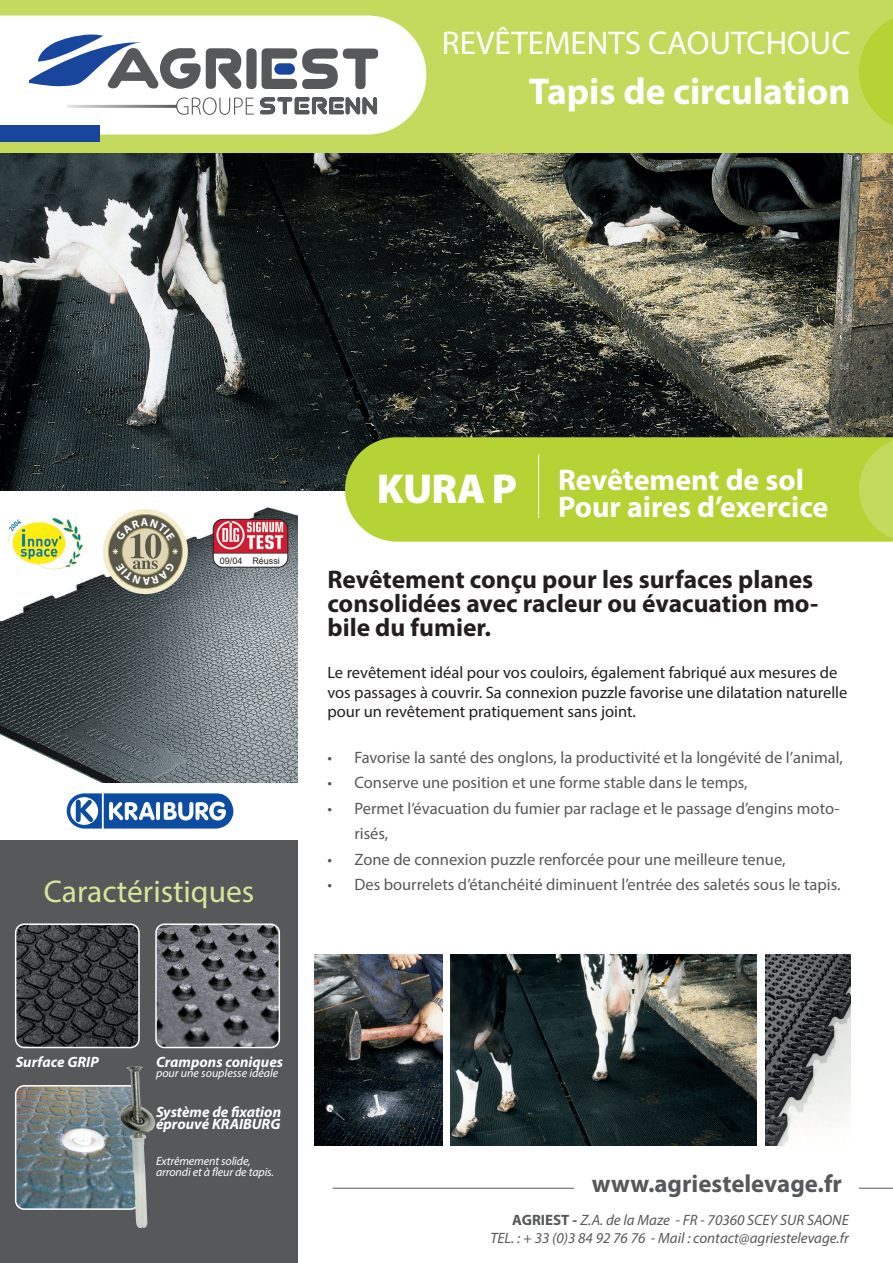
<style>
.page{position:relative;width:893px;height:1263px;background:#fff}
.page>*{position:absolute;margin:0;border:0;box-sizing:border-box;transform-origin:0 0}
.t1{font:900 42px "Myriad Pro";color:#fff}
.t2{font:700 37.5px "Myriad Pro";color:#fff}
.t3{font:33px "Myriad Pro";color:#fff}
.Subheads{font:31.5px "Myriad Pro";color:#d8e699}
.t4{font:700 30px "Myriad Pro";color:#fff}
.t5{font:700 25.5px/24px "Myriad Pro";color:#231f20}
.t6{font:700 24.9px "Myriad Pro";color:#57585a}
.t7{font:16.5px/25.5px "Myriad Pro";color:#57585a}
.t8{font:16.5px/19.8px "Myriad Pro";color:#231f20}
.t9{font:italic 15px "Myriad Pro";color:#57585a}
.t10{font:italic 700 15px/12px "Myriad Pro";color:#fff}
.t11{font:italic 12px/10.5px "Myriad Pro";letter-spacing:-.01em;color:#fff}
.t12{font:9px "Arial";color:#231f20}
.s1{font-weight:700;font-style:normal}
</style>
<div class="page">
<div style="left:0;top:0;width:893px;height:169px;background:#c3da5d"></div>
<svg style="left:0;top:15px;width:426px;height:120px;background:#f6f8f0"></svg>
<div style="left:0;top:840px;width:298px;height:423px;background:#57585a"></div>
<img style="left:0;top:507px;width:298px;height:276px">
<hr style="left:859px;top:1188px;width:34px;height:1px;background:#57585a">
<hr style="left:333px;top:1188px;width:241px;height:1px;background:#57585a">
<hr style="left:67px;top:105px;width:110px;height:3px;background:#57585a">
<svg style="left:334px;top:97px;width:43px;height:18px"></svg>
<svg style="left:176px;top:97px;width:78px;height:18px"></svg>
<div style="left:246px;top:48px;width:11px;height:41px;background:#57585a;border-radius:5px"></div>
<svg style="left:29px;top:31px;width:212px;height:59px;background:#a9b2c3"></svg>
<svg style="left:262px;top:48px;width:116px;height:41px;background:#9f9fa1"></svg>
<div style="left:274px;top:64px;width:21px;height:10px;background:#18469d;border-radius:5px"></div>
<div style="left:0;top:125px;width:100px;height:16px;background:#18469d"></div>
<svg style="left:859px;top:18px;width:34px;height:107px"></svg>
<svg style="left:67px;top:793px;width:166px;height:35px"></svg>
<img style="left:0;top:153px;width:893px;height:337px">
<div style="left:345px;top:437px;width:514px;height:105px;background:#b5d334"></div>
<hr style="left:538px;top:454px;width:1px;height:64px;background:#fff">
<svg style="left:859px;top:437px;width:34px;height:105px;background:#bed750"></svg>
<div style="left:103px;top:509px;width:85px;height:85px;background:#f4ecce;border-radius:50%"></div>
<svg style="left:108px;top:514px;width:75px;height:75px"></svg>
<div style="left:109px;top:515px;width:73px;height:73px;background:#58574a;border-radius:50%"></div>
<img style="left:7px;top:517px;width:76px;height:52px">
<img style="left:213px;top:519px;width:75px;height:48px">
<div style="left:213px;top:519px;width:75px;height:48px;border:1px solid #231f20;border-radius:10px"></div>
<img style="left:315px;top:954px;width:127px;height:191px">
<img style="left:451px;top:954px;width:306px;height:191px">
<img style="left:765px;top:954px;width:85px;height:191px">
<img style="left:16px;top:926px;width:123px;height:121px">
<div style="left:15px;top:923px;width:125px;height:125px;border:2px solid #fff;border-radius:9px"></div>
<img style="left:16px;top:1086px;width:101px;height:123px">
<div style="left:15px;top:1085px;width:125px;height:125px;border:2px solid #fff;border-radius:9px"></div>
<img style="left:156px;top:926px;width:123px;height:121px">
<div style="left:155px;top:923px;width:125px;height:125px;border:2px solid #fff;border-radius:9px"></div>
<img style="left:117px;top:1066px;width:38px;height:162px">
<svg style="left:113px;top:518px;width:65px;height:67px"></svg>
<p class="t3" style="left:442px;top:23px;width:410px">REVÊTEMENTS CAOUTCHOUC</p>
<p class="t2" style="left:529px;top:67px;width:323px">Tapis de circulation</p>
<p class="t12" style="left:220px;top:554px;width:62px">09/04 Réussi</p>
<p class="Subheads" style="left:44px;top:871px;width:212px">Caractéristiques</p>
<p class="t1" style="left:377px;top:465px;width:142px">KURA P</p>
<p class="t4" style="left:558px;top:461px;width:247px">Revêtement de sol</p>
<p class="t4" style="left:558px;top:488px;width:272px">Pour aires d’exercice</p>
<p class="t5" style="left:327px;top:567px;width:492px">Revêtement conçu pour les surfaces planes consolidées avec racleur ou évacuation mo&shy;bile du fumier.</p>
<p class="t8" style="left:327px;top:662px;width:521px">Le revêtement idéal pour vos couloirs, également fabriqué aux mesures de vos passages à couvrir. Sa connexion puzzle favorise une dilatation naturelle pour un revêtement pratiquement sans joint.</p>
<p class="t7" style="left:327px;top:744px;width:517px">• Favorise la santé des onglons, la productivité et la longévité de l’animal,</p>
<p class="t7" style="left:327px;top:770px;width:422px">• Conserve une position et une forme stable dans le temps,</p>
<p class="t7" style="left:354px;top:795px;width:486px;text-indent:-27px">• Permet l’évacuation du fumier par raclage et le passage d’engins moto&shy;risés,</p>
<p class="t7" style="left:327px;top:846px;width:460px">• Zone de connexion puzzle renforcée pour une meilleure tenue,</p>
<p class="t7" style="left:327px;top:872px;width:514px">• Des bourrelets d’étanchéité diminuent l’entrée des saletés sous le tapis.</p>
<p class="t10" style="left:16px;top:1055px;width:85px">Surface GRIP</p>
<p class="t10" style="left:156px;top:1055px;width:129px">Crampons coniques</p>
<p class="t11" style="left:156px;top:1067px;width:124px">pour une souplesse idéale</p>
<p class="t10" style="left:156px;top:1106px;width:127px">Système de fixation éprouvé KRAIBURG</p>
<p class="t11" style="left:156px;top:1156px;width:120px">Extrêmement solide, arrondi et à fleur de tapis.</p>
<p class="t6" style="left:592px;top:1167px;width:252px">www.agriestelevage.fr</p>
<p class="t9" style="left:512px;top:1210px;width:338px"><span class="s1">AGRIEST -</span> Z.A. de la Maze - FR - 70360 SCEY SUR SAONE</p>
<p class="t9" style="left:490px;top:1228px;width:360px">TEL. : + 33 (0)3 84 92 76 76 - Mail : contact@agriestelevage.fr</p>
</div>
